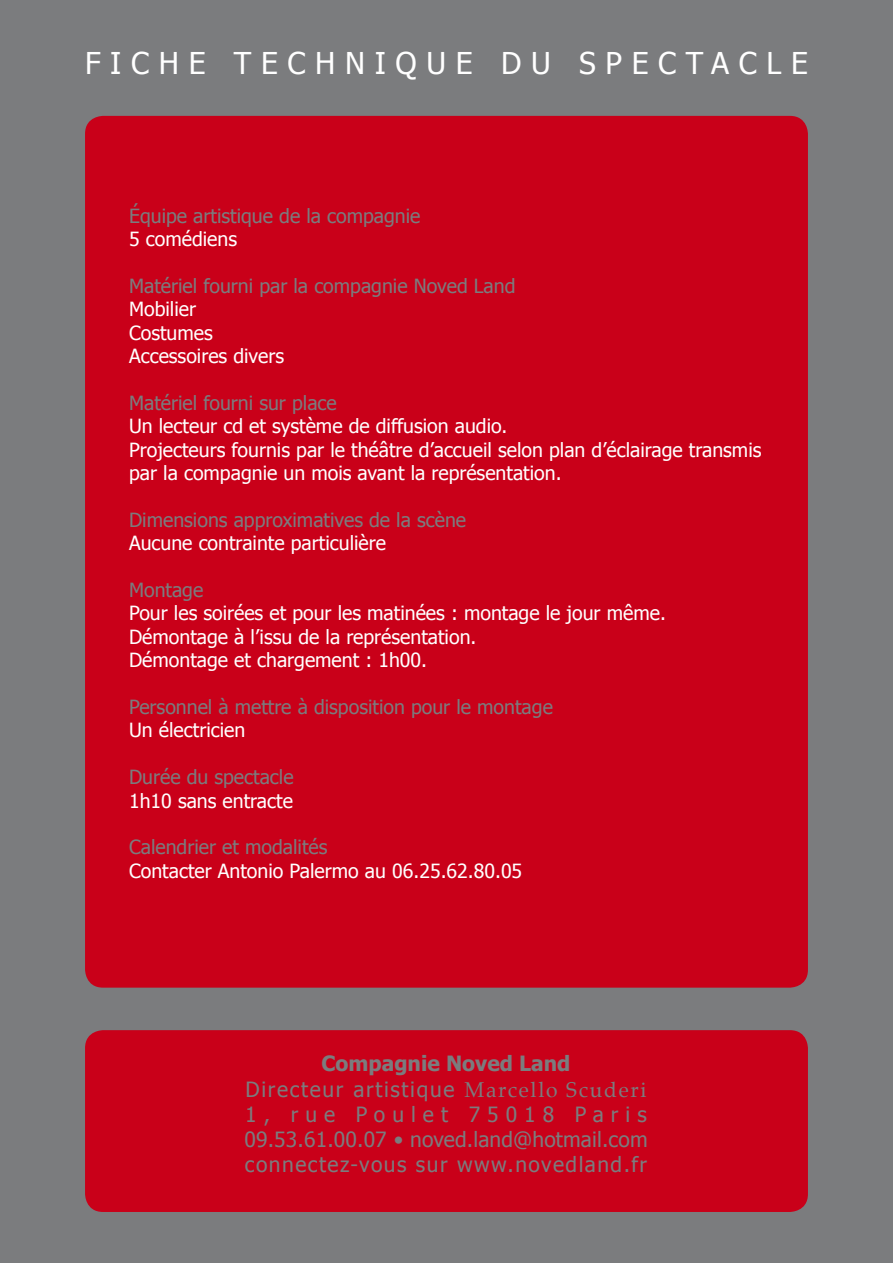
<style>
.page{position:relative;width:893px;height:1263px;background:#7b7c7e}
.page>*{position:absolute;margin:0;border:0;box-sizing:border-box;transform-origin:0 0}
.t1{font:30px "Tahoma";letter-spacing:.32em;color:#fff}
.t2{font:21px/25.2px "Tahoma";letter-spacing:.07em;color:#7b7c7e;text-align:center}
.t3{font:19.5px/23.4px "Tahoma";color:#fff}
.t4{font:19.5px "Tahoma";color:#7b7c7e}
.s1{font-weight:700}
.s2{font-family:"Palatino"}
</style>
<div class="page">
<div style="left:85px;top:116px;width:723px;height:872px;background:#c90019;border-radius:18px"></div>
<div style="left:85px;top:1030px;width:723px;height:182px;background:#c90019;border-radius:18px"></div>
<h1 class="t1" style="left:85px;top:43px;width:724px">FICHE TECHNIQUE DU SPECTACLE</h1>
<p class="t4" style="left:129px;top:202px;width:293px">Équipe artistique de la compagnie</p>
<p class="t3" style="left:129px;top:226px;width:110px">5 comédiens</p>
<p class="t4" style="left:129px;top:273px;width:388px">Matériel fourni par la compagnie Noved Land</p>
<p class="t3" style="left:129px;top:297px;width:157px">Mobilier<br>Costumes<br>Accessoires divers</p>
<p class="t4" style="left:129px;top:390px;width:209px">Matériel fourni sur place</p>
<p class="t3" style="left:129px;top:414px;width:634px">Un lecteur cd et système de diffusion audio.<br>Projecteurs fournis par le théâtre d’accueil selon plan d’éclairage transmis par la compagnie un mois avant la représentation.</p>
<p class="t4" style="left:129px;top:507px;width:339px">Dimensions approximatives de la scène</p>
<p class="t3" style="left:129px;top:531px;width:258px">Aucune contrainte particulière</p>
<p class="t4" style="left:129px;top:577px;width:76px">Montage</p>
<p class="t3" style="left:129px;top:601px;width:538px">Pour les soirées et pour les matinées : montage le jour même.<br>Démontage à l’issu de la représentation.<br>Démontage et chargement : 1h00.</p>
<p class="t4" style="left:129px;top:694px;width:425px">Personnel à mettre à disposition pour le montage</p>
<p class="t3" style="left:129px;top:718px;width:118px">Un électricien</p>
<p class="t4" style="left:129px;top:764px;width:166px">Durée du spectacle</p>
<p class="t3" style="left:129px;top:788px;width:165px">1h10 sans entracte</p>
<p class="t4" style="left:129px;top:834px;width:200px">Calendrier et modalités</p>
<p class="t3" style="left:129px;top:858px;width:395px">Contacter Antonio Palermo au 06.25.62.80.05</p>
<p class="t2" style="left:244px;top:1050px;width:405px"><span class="s1">Compagnie Noved Land<br></span>Directeur artistique <span class="s2">Marcello Scuderi </span>1, rue Poulet 75018 Paris 09.53.61.00.07 • noved.land@hotmail.com connectez-vous sur www.novedland.fr</p>
</div>
